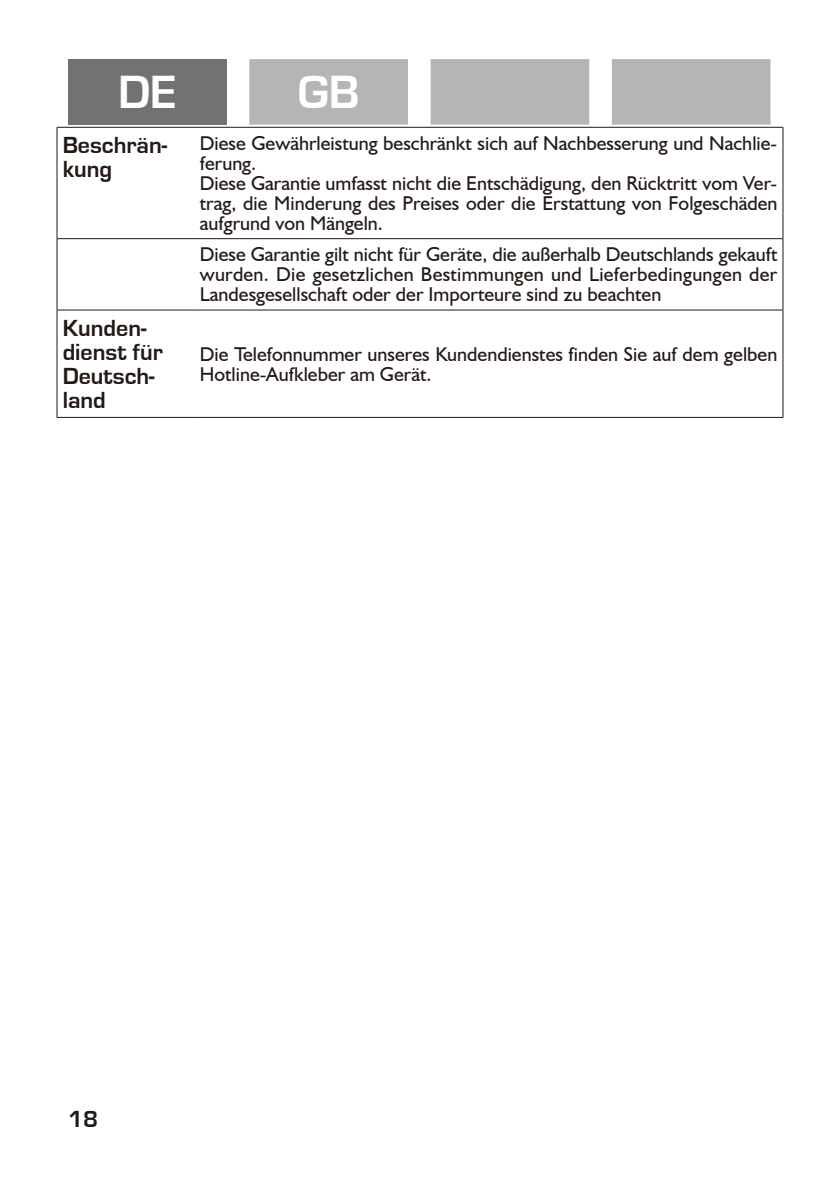
<style>
.page{position:relative;width:840px;height:1191px;background:#fff}
.page>*{position:absolute;margin:0;border:0;box-sizing:border-box;transform-origin:0 0}
.t1{font:700 48px "Eurostile";color:#fff}
.正文-标题{font:700 24px/24px "Eurostile";color:#231916}
.正文{font:20px/20px "Humanist 521 BT";color:#231916}
</style>
<div class="page">
<div style="left:68px;top:59px;width:158px;height:66px;background:#727272"></div>
<svg style="left:249px;top:59px;width:521px;height:66px;background:#bbbbbc"></svg>
<hr style="left:57px;top:127px;width:137px;height:1px;background:#231916">
<hr style="left:57px;top:127px;width:1px;height:111px;background:#231916">
<hr style="left:194px;top:127px;width:588px;height:1px;background:#231916">
<hr style="left:782px;top:127px;width:1px;height:111px;background:#231916">
<hr style="left:57px;top:238px;width:137px;height:1px;background:#231916">
<hr style="left:57px;top:239px;width:1px;height:71px;background:#231916">
<hr style="left:194px;top:238px;width:588px;height:1px;background:#231916">
<hr style="left:782px;top:239px;width:1px;height:71px;background:#231916">
<hr style="left:57px;top:310px;width:137px;height:1px;background:#231916">
<hr style="left:57px;top:310px;width:1px;height:107px;background:#231916">
<hr style="left:194px;top:310px;width:588px;height:1px;background:#231916">
<hr style="left:782px;top:310px;width:1px;height:107px;background:#231916">
<hr style="left:57px;top:417px;width:137px;height:1px;background:#231916">
<hr style="left:194px;top:417px;width:588px;height:1px;background:#231916">
<h1 class="t1" style="left:118px;top:66px;width:60px">DE</h1>
<h1 class="t1" style="left:298px;top:66px;width:63px">GB</h1>
<p class="正文-标题" style="left:63px;top:133px;width:106px">Beschrän&shy;kung</p>
<p class="正文" style="left:200px;top:133px;width:578px">Diese Gewährleistung beschränkt sich auf Nachbesserung und Nachlie&shy;ferung.</p>
<p class="正文" style="left:200px;top:173px;width:579px;text-align:justify">Diese Garantie umfasst nicht die Entschädigung, den Rücktritt vom Ver&shy;trag, die Minderung des Preises oder die Erstattung von Folgeschäden aufgrund von Mängeln.</p>
<p class="正文" style="left:200px;top:244px;width:579px;text-align:justify">Diese Garantie gilt nicht für Geräte, die außerhalb Deutschlands gekauft wurden. Die gesetzlichen Bestimmungen und Lieferbedingungen der Landesgesellschaft oder der Importeure sind zu beachten</p>
<p class="正文-标题" style="left:63px;top:316px;width:102px">Kunden&shy;dienst für<br>Deutsch&shy;land</p>
<p class="正文" style="left:200px;top:343px;width:578px">Die Telefonnummer unseres Kundendienstes finden Sie auf dem gelben<br>Hotline-Aufkleber am Gerät.</p>
<p class="正文-标题" style="left:68px;top:1107px;width:32px">18</p>
</div>
